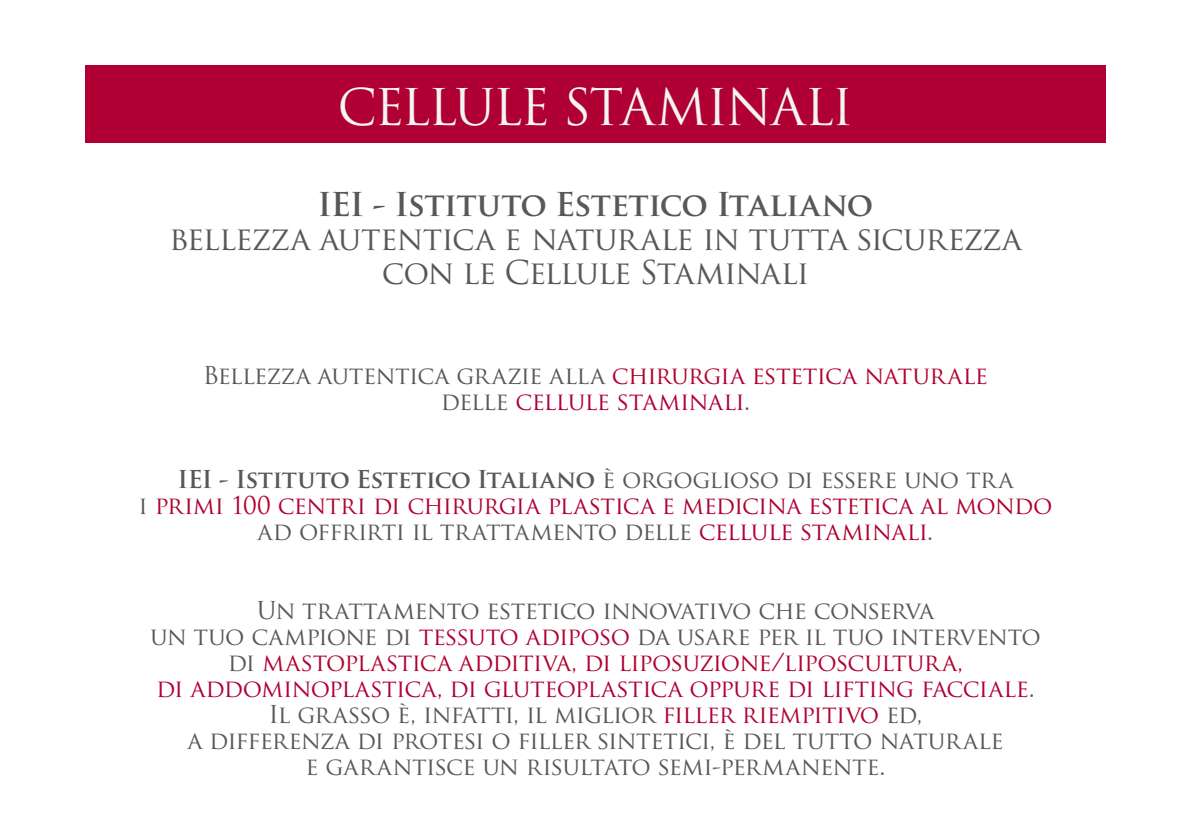
<style>
.page{position:relative;width:1191px;height:840px;background:#fff}
.page>*{position:absolute;margin:0;border:0;box-sizing:border-box;transform-origin:0 0}
.t1{font:49.2px "Trajan Pro";letter-spacing:-.045em;color:#f4f4f4}
.t2{font:32px/34px "Trajan Pro";letter-spacing:-.035em;color:#585857;text-align:center}
.t3{font:700 32px "Trajan Pro";letter-spacing:-.02em;color:#585857}
.t4{font:24px/26px "Trajan Pro";letter-spacing:-.035em;color:#585857;text-align:center}
.t5{font:24px/26px "Trajan Pro";letter-spacing:-.03em;color:#b00033;text-align:center}
.s1{color:#585857}
.s2{font-weight:700;color:#585857}
.s3{color:#b00033}
</style>
<div class="page">
<div style="left:85px;top:65px;width:1021px;height:77px;background:#b00033"></div>
<h1 class="t1" style="left:337px;top:75px;width:517px">CELLULE STAMINALI</h1>
<h2 class="t3" style="left:317px;top:184px;width:557px">IEI - Istituto Estetico Italiano</h2>
<h2 class="t2" style="left:169px;top:220px;width:854px">bellezza autentica e naturale in tutta sicurezza con le Cellule Staminali</h2>
<p class="t5" style="left:203px;top:362px;width:787px"><span class="s1">Bellezza autentica grazie alla</span> chirurgia estetica naturale <span class="s1">delle</span> cellule staminali<span class="s1">.</span></p>
<p class="t5" style="left:139px;top:466px;width:915px"><span class="s2">IEI - Istituto Estetico Italiano</span> <span class="s1">è orgoglioso di essere uno tra<br>i</span> primi 100 centri di chirurgia plastica e medicina estetica al mondo <span class="s1">ad offrirti il trattamento delle</span> cellule staminali<span class="s1">.</span></p>
<p class="t4" style="left:150px;top:596px;width:892px">Un trattamento estetico innovativo che conserva<br>un tuo campione di <span class="s3">tessuto adiposo</span> da usare per il tuo intervento di <span class="s3">mastoplastica additiva, di liposuzione/liposcultura,<br>di addominoplastica, di gluteoplastica oppure di lifting facciale</span>.<br>Il grasso è, infatti, il miglior <span class="s3">filler riempitivo</span> ed,<br>a differenza di protesi o filler sintetici, è del tutto naturale<br>e garantisce un risultato semi-permanente.</p>
</div>
